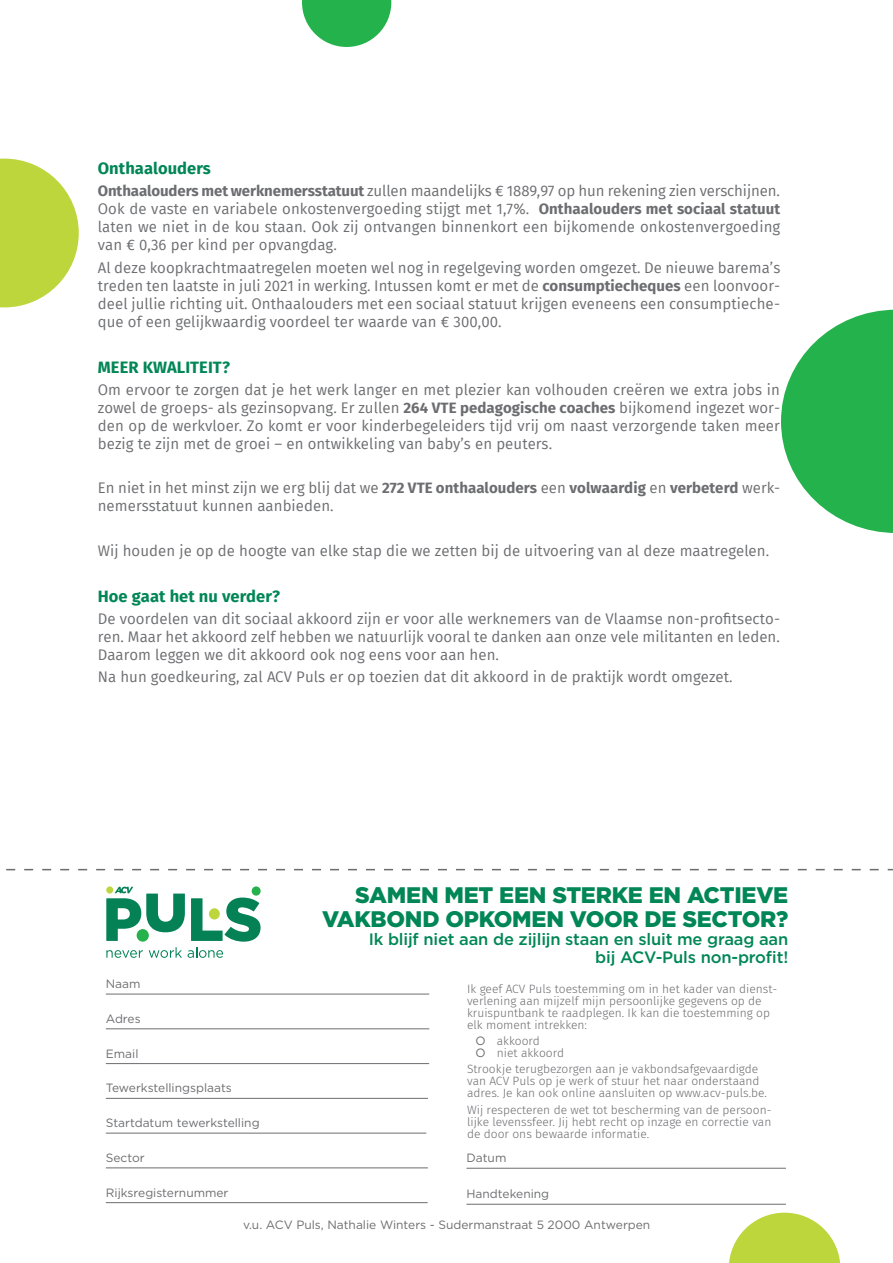
<style>
.page{position:relative;width:893px;height:1263px;background:#fff}
.page>*{position:absolute;margin:0;border:0;box-sizing:border-box;transform-origin:0 0}
.boventitel{font:900 22.5px/24px "Gotham";letter-spacing:-.01em;color:#008657;text-align:right}
.titel{font:500 16.5px/18px "Gotham";letter-spacing:-.01em;color:#008657;text-align:right}
.titel-meer{font:700 16.5px "Fira Sans";letter-spacing:.005em;color:#008657}
.body{font:15px/18px "Fira Sans";letter-spacing:.005em;color:#6c6d70;text-align:justify}
.formulier_2{font:300 12px/12px "Fira Sans";color:#6c6d70}
.formulier{font:12px "Gotham";color:#6c6d70}
.formulier_2-2{font:12px "Gotham";color:#6c6d70}
.s1{font-weight:700}
.s2{font-family:"Gotham";font-weight:400}
</style>
<div class="page">
<svg style="left:106px;top:887px;width:155px;height:71px"></svg>
<svg style="left:302px;top:0;width:89px;height:47px"></svg>
<hr style="left:106px;top:994px;width:323px;height:1px;background:#6c6d70">
<hr style="left:106px;top:1028px;width:323px;height:1px;background:#6c6d70">
<hr style="left:106px;top:1063px;width:323px;height:1px;background:#6c6d70">
<hr style="left:106px;top:1098px;width:322px;height:1px;background:#6c6d70">
<hr style="left:106px;top:1133px;width:320px;height:1px;background:#6c6d70">
<hr style="left:106px;top:1167px;width:322px;height:1px;background:#6c6d70">
<hr style="left:106px;top:1202px;width:322px;height:1px;background:#6c6d70">
<hr style="left:466px;top:1168px;width:320px;height:1px;background:#6c6d70">
<hr style="left:466px;top:1204px;width:320px;height:1px;background:#6c6d70">
<svg style="left:6px;top:869px;width:887px;height:1px"></svg>
<svg style="left:781px;top:310px;width:112px;height:223px"></svg>
<svg style="left:0;top:159px;width:79px;height:148px"></svg>
<svg style="left:729px;top:1213px;width:111px;height:50px"></svg>
<p class="titel-meer" style="left:98px;top:154px;width:115px">Onthaalouders</p>
<p class="body" style="left:98px;top:182px;width:684px"><span class="s1">Onthaalouders met werknemersstatuut</span> zullen maandelijks € 1889,97 op hun rekening zien verschijnen.<br>Ook de vaste en variabele onkostenvergoeding stijgt met 1,7%. <span class="s1">Onthaalouders met sociaal statuut </span>laten we niet in de kou staan. Ook zij ontvangen binnenkort een bijkomende onkostenvergoeding van € 0,36 per kind per opvangdag.</p>
<p class="body" style="left:98px;top:258px;width:684px">Al deze koopkrachtmaatregelen moeten wel nog in regelgeving worden omgezet. De nieuwe barema’s treden ten laatste in juli 2021 in werking. Intussen komt er met de <span class="s1">consumptiecheques</span> een loonvoor&shy;deel jullie richting uit. Onthaalouders met een sociaal statuut krijgen eveneens een consumptieche&shy;que of een gelijkwaardig voordeel ter waarde van € 300,00.</p>
<p class="titel-meer" style="left:98px;top:353px;width:134px">MEER KWALITEIT?</p>
<p class="body" style="left:98px;top:380px;width:684px">Om ervoor te zorgen dat je het werk langer en met plezier kan volhouden creëren we extra jobs in zowel de groeps- als gezinsopvang. Er zullen <span class="s1">264 VTE pedagogische coaches</span> bijkomend ingezet wor&shy;den op de werkvloer. Zo komt er voor kinderbegeleiders tijd vrij om naast verzorgende taken meer bezig te zijn met de groei – en ontwikkeling van baby’s en peuters.</p>
<p class="body" style="left:98px;top:479px;width:684px">En niet in het minst zijn we erg blij dat we <span class="s1">272 VTE onthaalouders</span> een <span class="s1">volwaardig</span> en <span class="s1">verbeterd</span> werk&shy;nemersstatuut kunnen aanbieden.</p>
<p class="body" style="left:98px;top:541px;width:673px">Wij houden je op de hoogte van elke stap die we zetten bij de uitvoering van al deze maatregelen.</p>
<p class="titel-meer" style="left:98px;top:582px;width:184px">Hoe gaat het nu verder?</p>
<p class="body" style="left:98px;top:609px;width:684px">De voordelen van dit sociaal akkoord zijn er voor alle werknemers van de Vlaamse non-profitsecto&shy;ren. Maar het akkoord zelf hebben we natuurlijk vooral te danken aan onze vele militanten en leden.<br>Daarom leggen we dit akkoord ook nog eens voor aan hen.</p>
<p class="body" style="left:98px;top:668px;width:636px">Na hun goedkeuring, zal ACV Puls er op toezien dat dit akkoord in de praktijk wordt omgezet.</p>
<p class="boventitel" style="left:322px;top:882px;width:468px">SAMEN MET EEN STERKE EN ACTIEVE<br>VAKBOND OPKOMEN VOOR DE SECTOR?</p>
<p class="titel" style="left:369px;top:929px;width:421px">Ik blijf niet aan de zijlijn staan en sluit me graag aan bij ACV-Puls non-profit!</p>
<p class="formulier" style="left:106px;top:976px;width:36px">Naam</p>
<p class="formulier" style="left:106px;top:1011px;width:36px">Adres</p>
<p class="formulier" style="left:106px;top:1046px;width:34px">Email</p>
<p class="formulier" style="left:106px;top:1080px;width:128px">Tewerkstellingsplaats</p>
<p class="formulier" style="left:106px;top:1115px;width:155px">Startdatum tewerkstelling</p>
<p class="formulier" style="left:106px;top:1150px;width:40px">Sector</p>
<p class="formulier" style="left:106px;top:1185px;width:124px">Rijksregisternummer</p>
<p class="formulier_2" style="left:467px;top:982px;width:312px">Ik geef ACV Puls toestemming om in het kader van dienst&shy;verlening aan mijzelf mijn persoonlijke gegevens op de kruispuntbank te raadplegen. Ik kan die toestemming op elk moment intrekken:</p>
<p class="formulier_2" style="left:476px;top:1035px;width:66px"><span class="s2">O</span> akkoord</p>
<p class="formulier_2" style="left:476px;top:1047px;width:90px"><span class="s2">O</span> niet akkoord</p>
<p class="formulier_2" style="left:467px;top:1063px;width:301px">Strookje terugbezorgen aan je vakbondsafgevaardigde van ACV Puls op je werk of stuur het naar onderstaand adres. Je kan ook online aansluiten op www.acv-puls.be.</p>
<p class="formulier_2" style="left:467px;top:1103px;width:306px;text-align:justify">Wij respecteren de wet tot bescherming van de persoon&shy;lijke levenssfeer. Jij hebt recht op inzage en correctie van de door ons bewaarde informatie.</p>
<p class="formulier" style="left:466px;top:1150px;width:41px">Datum</p>
<p class="formulier" style="left:466px;top:1186px;width:84px">Handtekening</p>
<p class="formulier_2-2" style="left:243px;top:1217px;width:409px">v.u. ACV Puls, Nathalie Winters - Sudermanstraat 5 2000 Antwerpen</p>
</div>
